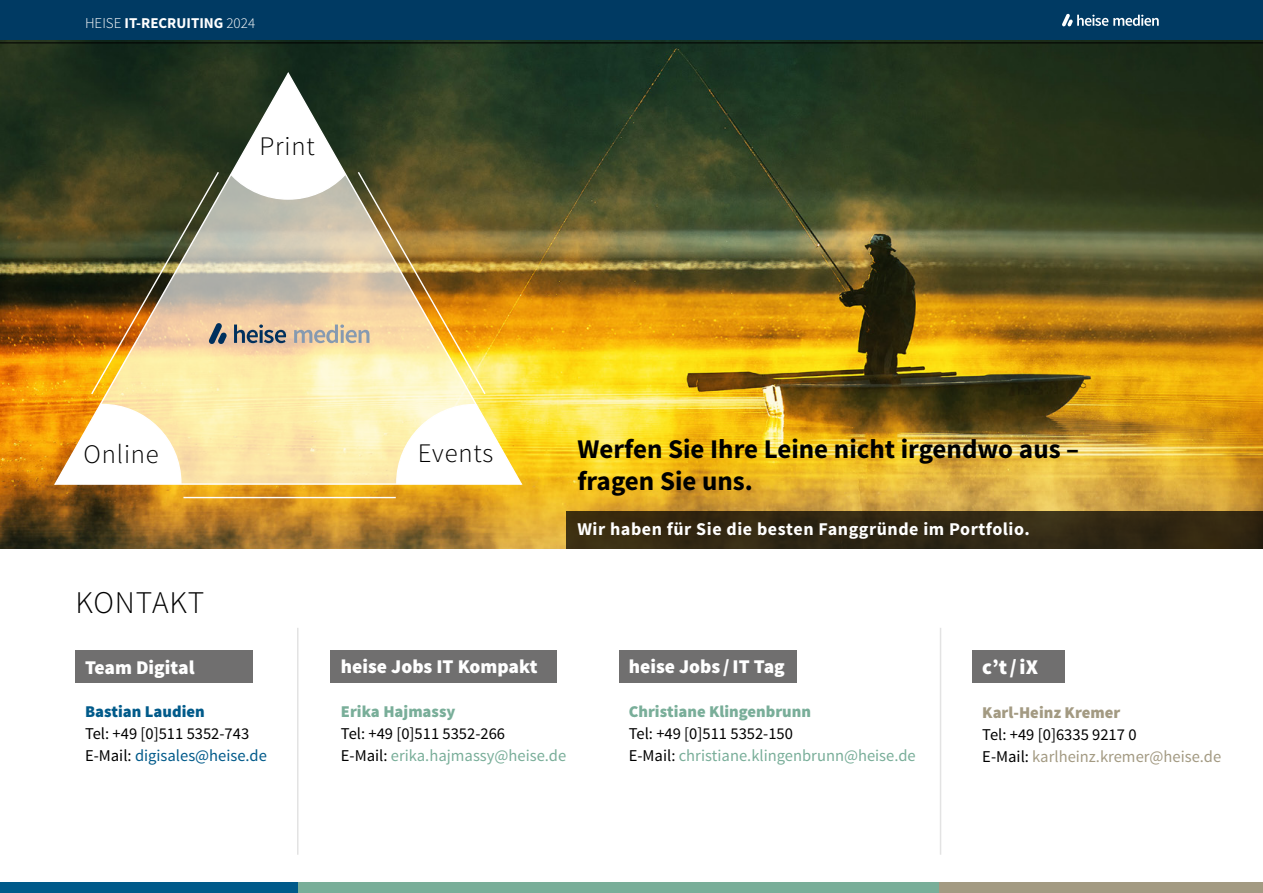
<style>
.page{position:relative;width:1263px;height:893px;background:#fff}
.page>*{position:absolute;margin:0;border:0;box-sizing:border-box;transform-origin:0 0}
.t1{font:300 31.5px "Source Sans Pro";letter-spacing:.025em;color:#000}
.t2{font:700 27px/32.4px "Source Sans Pro";color:#000}
.t3{font:300 26.7px "Source Sans Pro";letter-spacing:.03em;color:#000}
.t4{font:900 21px "Source Sans Pro";color:#fff}
.t5{font:900 19.5px "Source Sans Pro";color:#fff}
.t6{font:700 18px "Source Sans Pro";letter-spacing:.03em;color:#fff}
.t7{font:16.5px/21.9px "Source Sans Pro";color:#000}
.t8{font:16.5px/21.9px "Source Sans Pro";color:#79ae99}
.t9{font:900 16.5px "Source Sans Pro";color:#79ae99}
.t10{font:900 16.5px "Source Sans Pro";color:#a39a82}
.t11{font:900 16.5px "Source Sans Pro";color:#005a8a}
.t12{font:700 15px "Source Sans Pro";color:#fff}
.s1{font-weight:300}
.s2{color:#005a8a}
.s3{color:#79ae99}
.s4{color:#000}
.s5{color:#a39a82}
</style>
<div class="page">
<img style="left:0;top:39px;width:1263px;height:510px">
<hr style="left:0;top:42px;width:1263px;height:2px;background:#000">
<div style="left:0;top:0;width:1263px;height:39px;background:#003a63"></div>
<div style="left:972px;top:650px;width:92px;height:33px;background:#706f6f"></div>
<div style="left:330px;top:650px;width:227px;height:33px;background:#706f6f"></div>
<div style="left:619px;top:650px;width:178px;height:33px;background:#706f6f"></div>
<div style="left:76px;top:650px;width:177px;height:33px;background:#706f6f"></div>
<svg style="left:53px;top:72px;width:471px;height:413px"></svg>
<hr style="left:183px;top:497px;width:213px;height:1px;background:#fff">
<svg style="left:90px;top:73px;width:397px;height:323px;background:#998f68"></svg>
<hr style="left:297px;top:628px;width:1px;height:227px;background:#e3e3e3">
<hr style="left:940px;top:628px;width:1px;height:227px;background:#e3e3e3">
<div style="left:0;top:882px;width:298px;height:11px;background:#005a8a"></div>
<div style="left:298px;top:882px;width:646px;height:11px;background:#79ae99"></div>
<div style="left:940px;top:882px;width:323px;height:11px;background:#a39a82"></div>
<div style="left:567px;top:511px;width:696px;height:38px;background:#332813"></div>
<svg style="left:1062px;top:14px;width:97px;height:13px"></svg>
<p class="t12" style="left:85px;top:14px;width:172px"><span class="s1">HEISE</span> IT-RECRUITING <span class="s1">2024</span></p>
<h3 class="t3" style="left:259px;top:130px;width:57px">Print</h3>
<h3 class="t3" style="left:84px;top:438px;width:77px">Online</h3>
<h3 class="t3" style="left:418px;top:437px;width:77px">Events</h3>
<h2 class="t2" style="left:577px;top:433px;width:503px">Werfen Sie Ihre Leine nicht irgendwo aus – fragen Sie uns.</h2>
<p class="t6" style="left:577px;top:518px;width:454px">Wir haben für Sie die besten Fanggründe im Portfolio.</p>
<h1 class="t1" style="left:76px;top:584px;width:130px">KONTAKT</h1>
<p class="t5" style="left:85px;top:654px;width:111px">Team Digital</p>
<p class="t11" style="left:85px;top:701px;width:121px">Bastian Laudien</p>
<p class="t7" style="left:85px;top:723px;width:183px">Tel: +49 [0]511 5352-743<br>E-Mail: <span class="s2">digisales@heise.de</span></p>
<p class="t5" style="left:341px;top:654px;width:198px">heise Jobs IT Kompakt</p>
<p class="t9" style="left:341px;top:701px;width:116px">Erika Hajmassy</p>
<p class="t7" style="left:341px;top:723px;width:227px">Tel: +49 [0]511 5352-266<br>E-Mail: <span class="s3">erika.hajmassy@heise.de</span></p>
<p class="t5" style="left:629px;top:654px;width:158px">heise Jobs / IT Tag</p>
<p class="t9" style="left:629px;top:701px;width:184px">Christiane Klingenbrunn</p>
<p class="t8" style="left:629px;top:723px;width:288px"><span class="s4">Tel: +49 [0]511 5352-150<br>E-Mail:</span> christiane.klingenbrunn@heise.de</p>
<p class="t4" style="left:982px;top:653px;width:57px">c’t /iX</p>
<p class="t10" style="left:982px;top:702px;width:139px">Karl-Heinz Kremer</p>
<p class="t7" style="left:982px;top:724px;width:240px">Tel: +49 [0]6335 9217 0<br>E-Mail: <span class="s5">karlheinz.kremer@heise.de</span></p>
</div>
